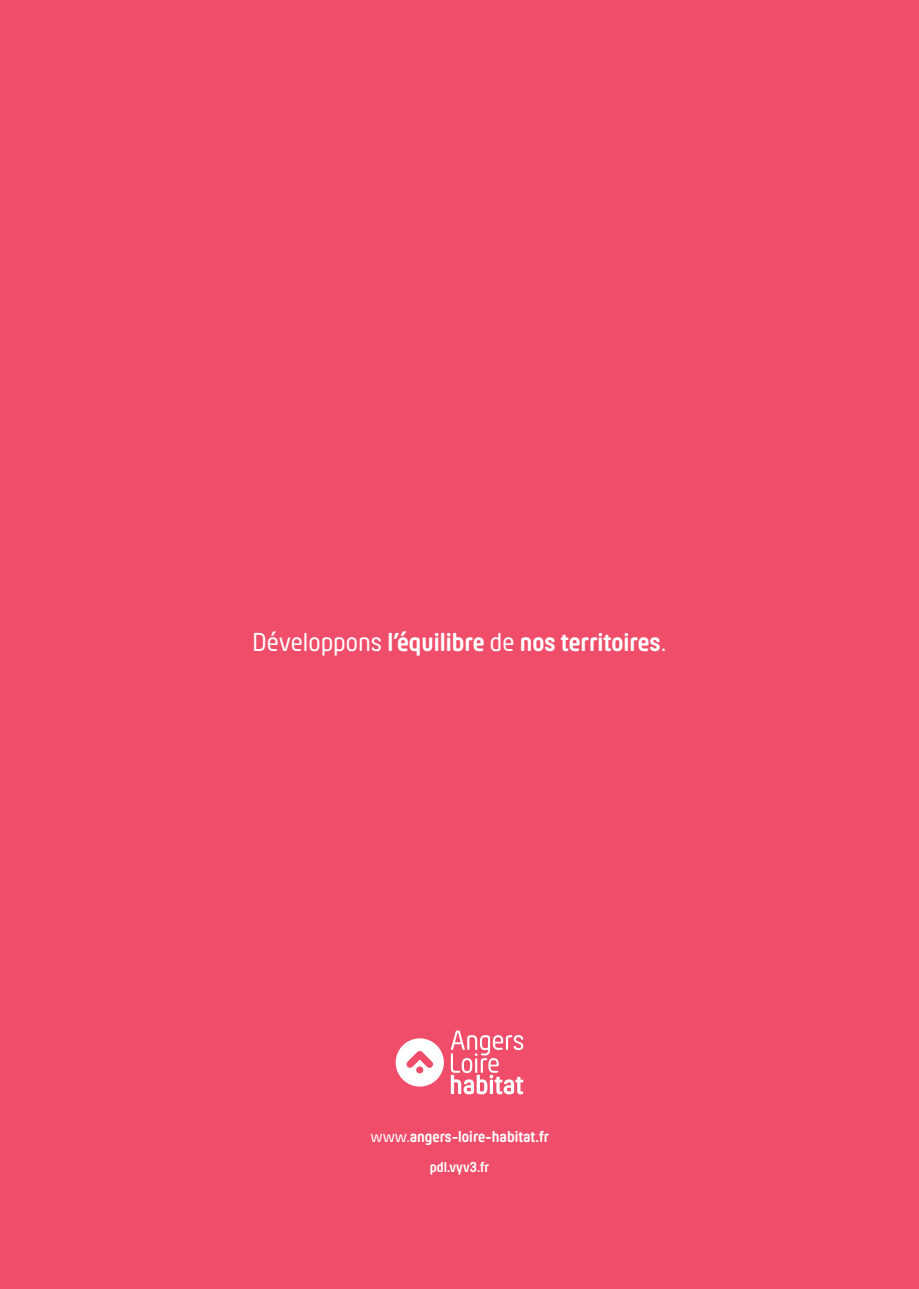
<style>
.page{position:relative;width:919px;height:1289px;background:#fff}
.page>*{position:absolute;margin:0;border:0;box-sizing:border-box;transform-origin:0 0}
.t1{font:700 27px "Hansom FY";color:#fff}
.t2{font:700 16.5px "Hansom FY";color:#fff}
.t3{font:700 15px "Hansom FY";color:#fff}
.s1{font-weight:400}
</style>
<div class="page">
<div style="left:0;top:0;width:918px;height:1288px;background:#ef4d69"></div>
<svg style="left:450px;top:1030px;width:73px;height:64px"></svg>
<svg style="left:395px;top:1038px;width:49px;height:48px"></svg>
<p class="t1" style="left:252px;top:626px;width:415px"><span class="s1">Développons</span> l’équilibre <span class="s1">de</span> nos territoires<span class="s1">.</span></p>
<p class="t2" style="left:370px;top:1126px;width:180px"><span class="s1">www.</span>angers-loire-habitat.fr</p>
<p class="t3" style="left:430px;top:1158px;width:61px">pdl.vyv3.fr</p>
</div>
